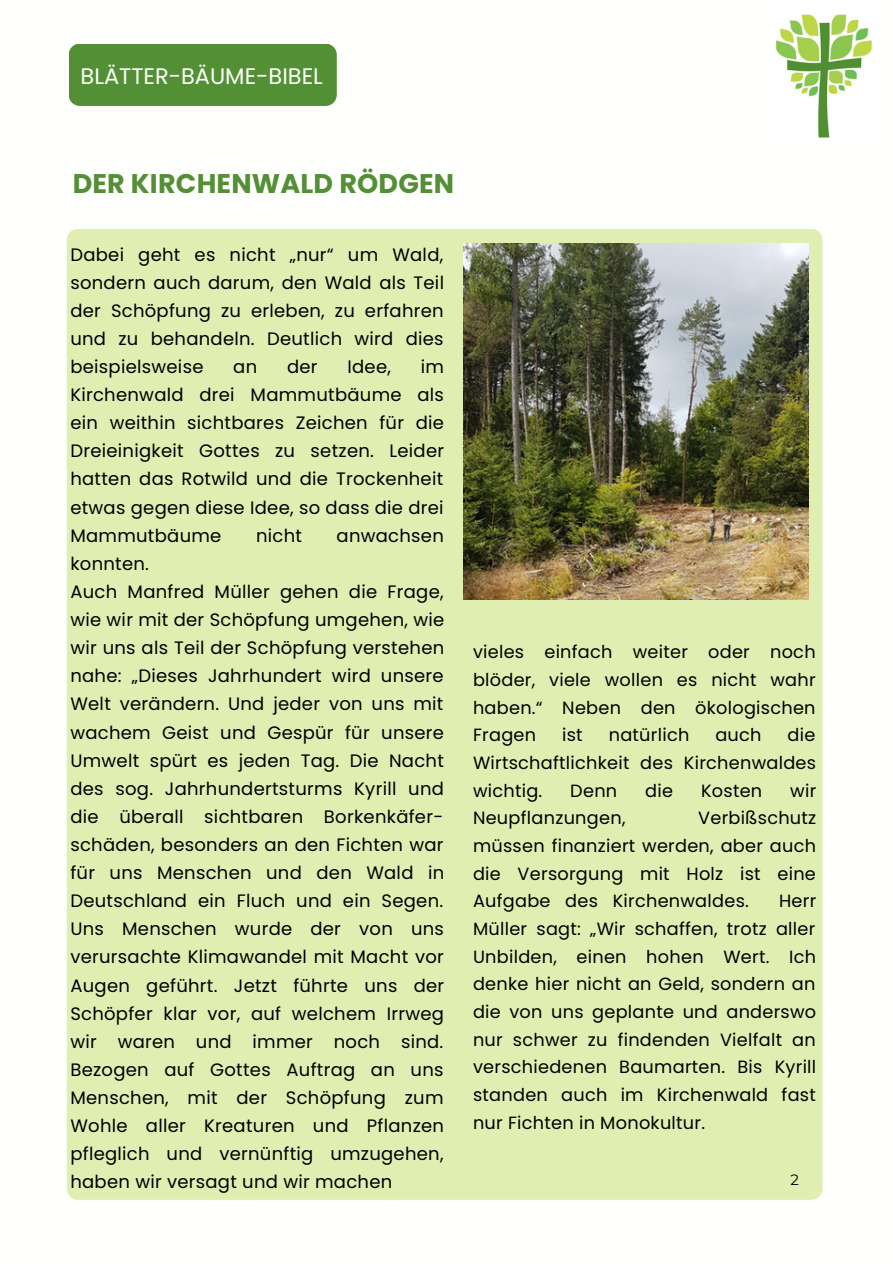
<style>
.page{position:relative;width:893px;height:1264px;background:#fff}
.page>*{position:absolute;margin:0;border:0;box-sizing:border-box;transform-origin:0 0}
.t1{font:700 27px "Poppins";letter-spacing:.005em;color:#548e36}
.t2{font:22.5px "Poppins";color:#fefffc}
.t3{font:18px/28px "Poppins";letter-spacing:.015em;color:#000;text-align:justify}
.t4{font:17.7px/27.6px "Poppins";letter-spacing:.015em;color:#000;text-align:justify}
.t5{font:15px "Montserrat";color:#000}
</style>
<div class="page">
<div style="left:69px;top:44px;width:267px;height:62px;background:#539035;border-radius:11px"></div>
<div style="left:67px;top:229px;width:755px;height:970px;background:#e1eeb2;border-radius:11px"></div>
<img style="left:776px;top:14px;width:96px;height:124px">
<img style="left:463px;top:244px;width:345px;height:355px">
<p class="t2" style="left:81px;top:60px;width:244px">BLÄTTER-BÄUME-BIBEL</p>
<h1 class="t1" style="left:73px;top:165px;width:383px">DER KIRCHENWALD RÖDGEN</h1>
<p class="t3" style="left:70px;top:240px;width:375px">Dabei geht es nicht „nur“ um Wald, sondern auch darum, den Wald als Teil der Schöpfung zu erleben, zu erfahren und zu behandeln. Deutlich wird dies beispielsweise</p>
<p class="t3" style="left:70px;top:352px;width:375px;text-indent:350px">im Kirchenwald drei Mammutbäume als ein weithin sichtbares Zeichen für die Dreieinigkeit Gottes zu setzen. Leider hatten das Rotwild und die Trockenheit etwas gegen diese Idee, so dass die drei Mammutbäume</p>
<p class="t3" style="left:233px;top:352px;width:25px">an</p>
<p class="t3" style="left:287px;top:352px;width:32px">der</p>
<p class="t3" style="left:347px;top:352px;width:45px">Idee,</p>
<p class="t3" style="left:256px;top:521px;width:47px">nicht</p>
<p class="t3" style="left:336px;top:521px;width:109px">anwachsen</p>
<p class="t3" style="left:70px;top:549px;width:375px;text-align:left">konnten.<br>Auch Manfred Müller gehen die Frage, wie wir mit der Schöpfung umgehen, wie wir uns als Teil der Schöpfung verstehen nahe: „Dieses Jahrhundert wird unsere Welt verändern. Und jeder von uns mit wachem Geist und Gespür für unsere Umwelt spürt es jeden Tag. Die Nacht des sog. Jahrhundertsturms Kyrill und die überall sichtbaren Borkenkäfer&shy;schäden, besonders an den Fichten war für uns Menschen und den Wald in Deutschland ein Fluch und ein Segen.<br>Uns Menschen wurde der von uns verursachte Klimawandel mit Macht vor Augen geführt. Jetzt führte uns der Schöpfer klar vor, auf welchem Irrweg wir waren und immer noch sind.<br>Bezogen auf Gottes Auftrag an uns Menschen, mit der Schöpfung zum Wohle aller Kreaturen und Pflanzen pfleglich und vernünftig umzugehen, haben wir versagt und wir machen</p>
<p class="t4" style="left:473px;top:638px;width:344px">vieles einfach weiter oder noch blöder, viele wollen es nicht wahr haben.“ Neben den ökologischen Fragen</p>
<p class="t4" style="left:473px;top:721px;width:344px;text-indent:314px">die Wirtschaftlichkeit des Kirchenwaldes wichtig.</p>
<p class="t4" style="left:562px;top:721px;width:22px">ist</p>
<p class="t4" style="left:608px;top:721px;width:82px">natürlich</p>
<p class="t4" style="left:715px;top:721px;width:48px">auch</p>
<p class="t4" style="left:570px;top:776px;width:48px">Denn</p>
<p class="t4" style="left:645px;top:776px;width:29px">die</p>
<p class="t4" style="left:701px;top:776px;width:63px">Kosten</p>
<p class="t4" style="left:790px;top:776px;width:28px">wir</p>
<p class="t4" style="left:473px;top:804px;width:154px">Neupflanzungen,</p>
<p class="t4" style="left:473px;top:804px;width:345px;text-indent:225px">Verbißschutz müssen finanziert werden, aber auch die Versorgung mit Holz ist eine Aufgabe des Kirchenwaldes.</p>
<p class="t4" style="left:473px;top:887px;width:345px;text-indent:306px">Herr Müller sagt: „Wir schaffen, trotz aller Unbilden, einen hohen Wert. Ich denke hier nicht an Geld, sondern an die von uns geplante und anderswo nur schwer zu findenden Vielfalt an verschiedenen Baumarten. Bis Kyrill standen auch im Kirchenwald fast nur Fichten in Monokultur.</p>
<p class="t5" style="left:790px;top:1170px;width:10px">2</p>
</div>
